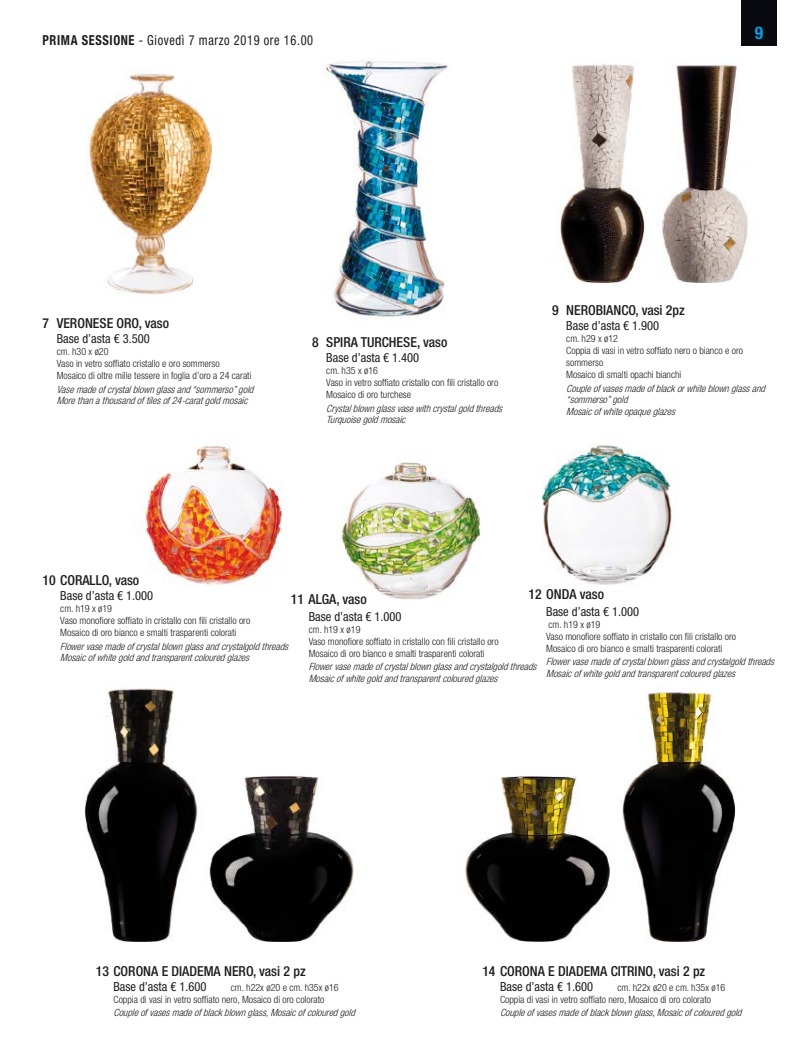
<style>
.page{position:relative;width:798px;height:1046px;background:#fff}
.page>*{position:absolute;margin:0;border:0;box-sizing:border-box;transform-origin:0 0}
.t1{font:700 condensed 17.5px "Helvetica Neue LT Std";color:#009fe3}
.t2{font:500 condensed 13.75px "Helvetica Neue LT Std";color:#1d1d1b}
.t3{font:condensed 13.75px "Helvetica Neue LT Std";letter-spacing:.05em;color:#1d1d1b;scale:.9 1}
.t4{font:condensed 12.5px "Helvetica Neue LT Std";color:#1d1d1b}
.t5{font:300 condensed 10px/12px "Helvetica Neue LT Std";color:#1d1d1b}
.t6{font:italic 300 condensed 10px/11.2px "Helvetica Neue LT Std";color:#1d1d1b}
.s1{font-weight:700}
</style>
<div class="page">
<div style="left:741px;top:0;width:35px;height:46px;background:#090910"></div>
<img style="left:87px;top:70px;width:126px;height:225px">
<img style="left:323px;top:60px;width:125px;height:258px">
<img style="left:559px;top:64px;width:189px;height:219px">
<img style="left:137px;top:446px;width:145px;height:140px">
<img style="left:340px;top:462px;width:141px;height:138px">
<img style="left:541px;top:445px;width:131px;height:140px">
<img style="left:84px;top:687px;width:270px;height:254px">
<img style="left:465px;top:687px;width:271px;height:254px">
<h2 class="t3" style="left:43px;top:32px;width:302px"><span class="s1">PRIMA SESSIONE</span> - Giovedì 7 marzo 2019 ore 16.00</h2>
<h1 class="t1" style="left:754px;top:22px;width:10px">9</h1>
<h2 class="t2" style="left:43px;top:315px;width:128px">7 VERONESE ORO, vaso</h2>
<p class="t4" style="left:57px;top:331px;width:94px">Base d’asta € 3.500</p>
<p class="t5" style="left:57px;top:345px;width:196px">cm. h30 x ø20<br>Vaso in vetro soffiato cristallo e oro sommerso<br>Mosaico di oltre mille tessere in foglia d’oro a 24 carati</p>
<p class="t6" style="left:57px;top:383px;width:201px">Vasemadeofcrystalblownglassand“sommerso”gold<br>Morethanathousandoftilesof24-caratgoldmosaic</p>
<h2 class="t2" style="left:312px;top:334px;width:137px">8 SPIRA TURCHESE, vaso</h2>
<p class="t4" style="left:326px;top:350px;width:94px">Base d’asta € 1.400</p>
<p class="t5" style="left:326px;top:365px;width:173px">cm. h35 x ø16<br>Vaso in vetro soffiato cristallo con fili cristallo oro<br>Mosaico di oro turchese</p>
<p class="t6" style="left:326px;top:403px;width:180px">Crystalblownglassvasewithcrystalgoldthreads<br>Turquoisegoldmosaic</p>
<h2 class="t2" style="left:552px;top:302px;width:134px">9 NEROBIANCO, vasi 2pz</h2>
<p class="t4" style="left:566px;top:318px;width:94px">Base d’asta € 1.900</p>
<p class="t5" style="left:566px;top:333px;width:178px">cm. h29 x ø12<br>Coppia di vasi in vetro soffiato nero o bianco e oro sommerso<br>Mosaico di smalti opachi bianchi</p>
<p class="t6" style="left:566px;top:383px;width:203px">Coupleofvasesmadeofblackorwhiteblownglassand “sommerso”gold<br>Mosaicofwhiteopaqueglazes</p>
<h2 class="t2" style="left:43px;top:571px;width:98px">10 CORALLO, vaso</h2>
<p class="t4" style="left:60px;top:588px;width:94px">Base d’asta € 1.000</p>
<p class="t5" style="left:60px;top:602px;width:191px">cm. h19 x ø19<br>Vaso monofiore soffiato in cristallo con fili cristallo oro<br>Mosaico di oro bianco e smalti trasparenti colorati</p>
<p class="t6" style="left:60px;top:640px;width:232px">Flowervasemadeofcrystalblownglassandcrystalgoldthreads<br>Mosaicofwhitegoldandtransparentcolouredglazes</p>
<h2 class="t2" style="left:528px;top:586px;width:77px">12 ONDA vaso</h2>
<p class="t4" style="left:546px;top:604px;width:94px">Base d’asta € 1.000</p>
<p class="t5" style="left:546px;top:618px;width:191px">cm. h19 x ø19<br>Vaso monofiore soffiato in cristallo con fili cristallo oro<br>Mosaico di oro bianco e smalti trasparenti colorati</p>
<p class="t6" style="left:546px;top:656px;width:232px">Flowervasemadeofcrystalblownglassandcrystalgoldthreads<br>Mosaicofwhitegoldandtransparentcolouredglazes</p>
<h2 class="t2" style="left:291px;top:591px;width:77px">11 ALGA, vaso</h2>
<p class="t4" style="left:308px;top:609px;width:94px">Base d’asta € 1.000</p>
<p class="t5" style="left:308px;top:623px;width:191px">cm. h19 x ø19<br>Vaso monofiore soffiato in cristallo con fili cristallo oro<br>Mosaico di oro bianco e smalti trasparenti colorati</p>
<p class="t6" style="left:308px;top:661px;width:232px">Flowervasemadeofcrystalblownglassandcrystalgoldthreads<br>Mosaicofwhitegoldandtransparentcolouredglazes</p>
<h2 class="t2" style="left:96px;top:962px;width:211px">13 CORONA E DIADEMA NERO, vasi 2 pz</h2>
<p class="t4" style="left:113px;top:978px;width:94px">Base d’asta € 1.600</p>
<p class="t5" style="left:113px;top:980px;width:227px;text-indent:117px">cm. h22x ø20 e cm. h35x ø16<br>Coppia di vasi in vetro soffiato nero, Mosaico di oro colorato</p>
<p class="t6" style="left:113px;top:1006px;width:246px">Coupleofvasesmadeofblackblownglass,Mosaicofcolouredgold</p>
<h2 class="t2" style="left:482px;top:962px;width:224px">14 CORONA E DIADEMA CITRINO, vasi 2 pz</h2>
<p class="t4" style="left:500px;top:978px;width:94px">Base d’asta € 1.600</p>
<p class="t5" style="left:500px;top:980px;width:227px;text-indent:117px">cm. h22x ø20 e cm. h35x ø16<br>Coppia di vasi in vetro soffiato nero, Mosaico di oro colorato</p>
<p class="t6" style="left:500px;top:1006px;width:246px">Coupleofvasesmadeofblackblownglass,Mosaicofcolouredgold</p>
</div>
